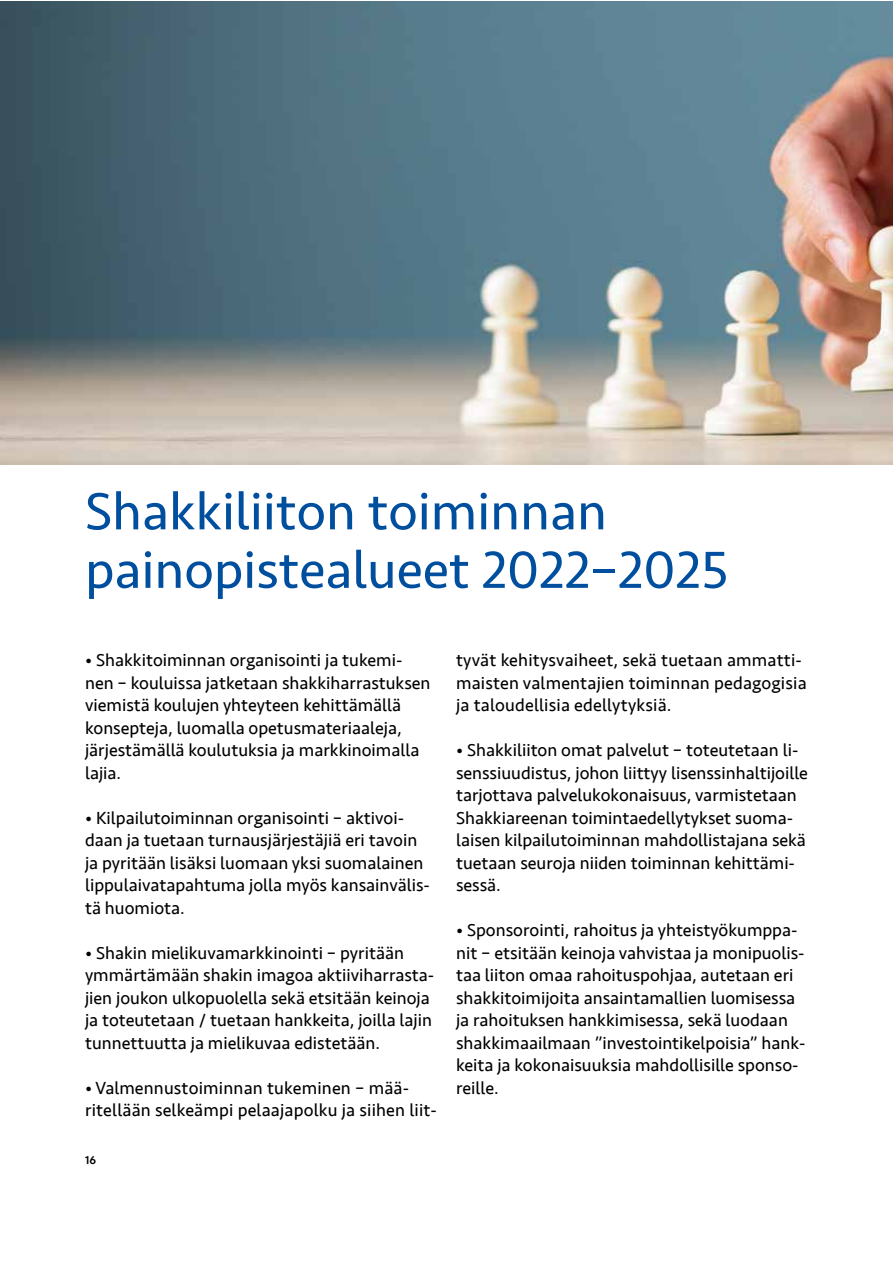
<style>
.page{position:relative;width:893px;height:1263px;background:#fff}
.page>*{position:absolute;margin:0;border:0;box-sizing:border-box;transform-origin:0 0}
.t1{font:54px/58.5px "Seravek";color:#004f9f}
.t2{font:18px/22.5px "Seravek";color:#000}
.t3{font:700 10.5px "Semplicita Pro";color:#000}
</style>
<div class="page">
<img style="left:0;top:1px;width:893px;height:464px">
<h1 class="t1" style="left:85px;top:482px;width:645px">Shakkiliiton toiminnan painopistealueet 2022–2025</h1>
<p class="t2" style="left:85px;top:649px;width:347px">• Shakkitoiminnan organisointi ja tukemi&shy;nen – kouluissa jatketaan shakkiharrastuksen viemistä koulujen yhteyteen kehittämällä konsepteja, luomalla opetusmateriaaleja, järjestämällä koulutuksia ja markkinoimalla lajia.</p>
<p class="t2" style="left:85px;top:806px;width:346px">• Kilpailutoiminnan organisointi – aktivoi&shy;daan ja tuetaan turnausjärjestäjiä eri tavoin ja pyritään lisäksi luomaan yksi suomalainen lippulaivatapahtuma jolla myös kansainvälis&shy;tä huomiota.</p>
<p class="t2" style="left:85px;top:941px;width:351px">• Shakin mielikuvamarkkinointi – pyritään ymmärtämään shakin imagoa aktiiviharrasta&shy;jien joukon ulkopuolella sekä etsitään keinoja ja toteutetaan / tuetaan hankkeita, joilla lajin tunnettuutta ja mielikuvaa edistetään.</p>
<p class="t2" style="left:85px;top:1076px;width:353px">• Valmennustoiminnan tukeminen – mää&shy;ritellään selkeämpi pelaajapolku ja siihen liit-</p>
<p class="t3" style="left:85px;top:1152px;width:13px">16</p>
<p class="t2" style="left:456px;top:649px;width:352px">tyvät kehitysvaiheet, sekä tuetaan ammatti&shy;maisten valmentajien toiminnan pedagogisia ja taloudellisia edellytyksiä.</p>
<p class="t2" style="left:456px;top:739px;width:353px">• Shakkiliiton omat palvelut – toteutetaan li&shy;senssiuudistus, johon liittyy lisenssinhaltijoille tarjottava palvelukokonaisuus, varmistetaan Shakkiareenan toimintaedellytykset suoma&shy;laisen kilpailutoiminnan mahdollistajana sekä tuetaan seuroja niiden toiminnan kehittämi&shy;sessä.</p>
<p class="t2" style="left:456px;top:919px;width:351px">• Sponsorointi, rahoitus ja yhteistyökumppa&shy;nit – etsitään keinoja vahvistaa ja monipuolis&shy;taa liiton omaa rahoituspohjaa, autetaan eri shakkitoimijoita ansaintamallien luomisessa ja rahoituksen hankkimisessa, sekä luodaan shakkimaailmaan ”investointikelpoisia” hank&shy;keita ja kokonaisuuksia mahdollisille sponso&shy;reille.</p>
</div>
